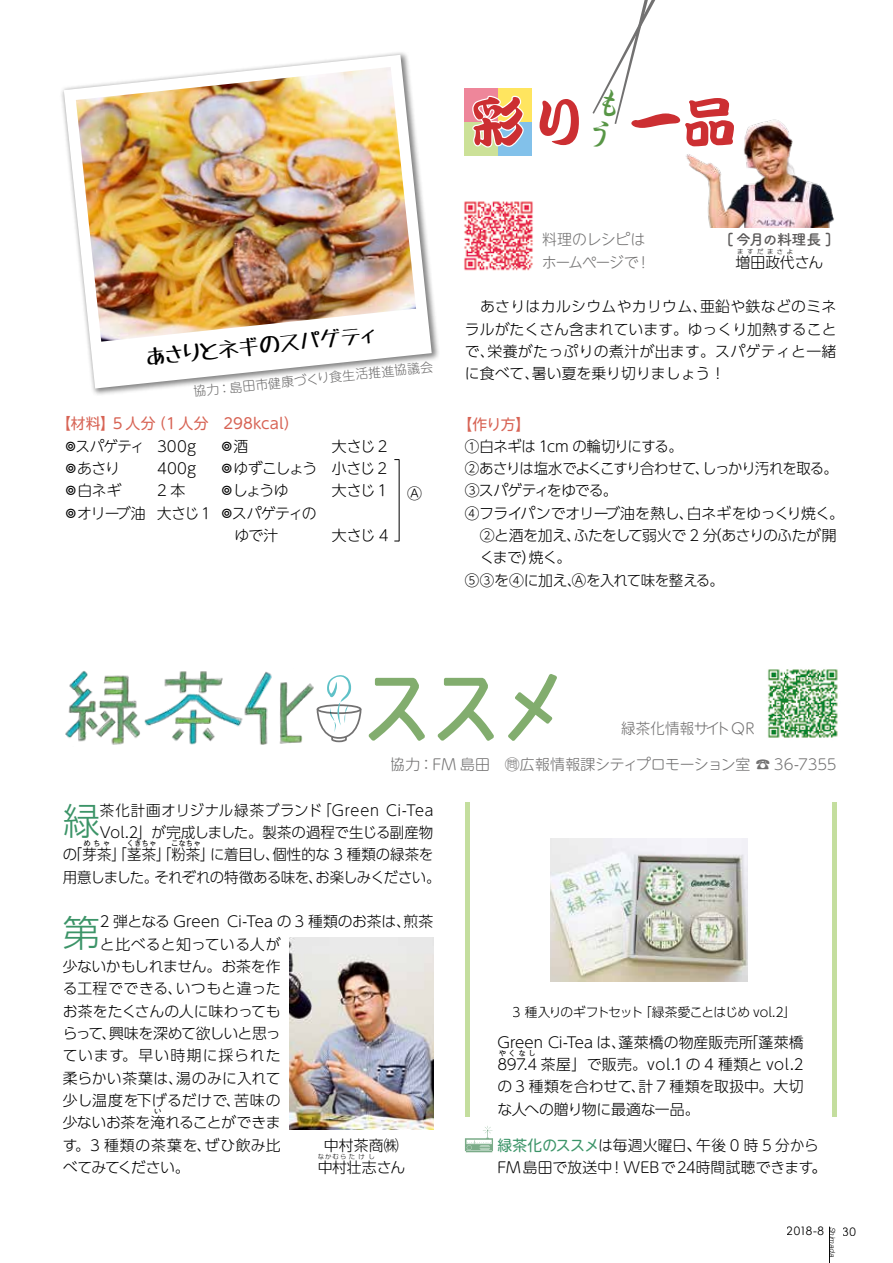
<style>
.page{position:relative;width:893px;height:1263px;background:#fff}
.page>*{position:absolute;margin:0;border:0;box-sizing:border-box;transform-origin:0 0}
.t1{font:54.3px "DF Kan Tei Ryu XB MP RKSJ H";color:#cc2f32}
.t2{font:300 37.2px "UD Shin Go Pro";color:#3c9468}
.t3{font:21.3px "Tanuki Permanent Marker";color:#000}
.t4{font:300 14.85px/22.4px "UD Shin Go Pro";letter-spacing:-.01em;color:#000}
.t5{font:300 14.85px/22.4px "UD Shin M Go Pro";letter-spacing:-.005em;color:#000}
.t6{font:300 14.85px/22.4px "UD Shin Go Pro";letter-spacing:.01em;color:#000}
.t7{font:300 14.85px "UD Shin Go Pro";letter-spacing:-.03em;color:#000}
.t8{font:300 14.85px "UD Shin M Go Pro";letter-spacing:-.005em;color:#727171}
.t9{font:300 14.85px "UD Shin Go Pro";letter-spacing:.015em;color:#000}
.t10{font:300 14.85px "UD Shin Go Pro";letter-spacing:-.07em;color:#000}
.t11{font:300 14.85px "UD Shin Go Pro";letter-spacing:-.045em;color:#000}
.t12{font:300 14.85px "UD Shin Go Pro";letter-spacing:-.035em;color:#000}
.t13{font:300 14.85px "UD Shin Go Pro";letter-spacing:.025em;color:#000}
.t14{font:14.85px "UD Shin M Go Pro";letter-spacing:.005em;color:#d76354}
.t15{font:300 14.85px/22.4px "UD Shin M Go Pro";letter-spacing:-.06em;color:#000}
.t16{font:300 14.85px/22.4px "UD Shin M Go Pro";letter-spacing:-.055em;color:#000}
.t17{font:300 14.85px "UD Shin Go Pro";letter-spacing:-.05em;color:#000}
.t18{font:300 14.85px/22.4px "UD Shin M Go Pro";letter-spacing:-.04em;color:#727171}
.t19{font:300 14.85px "UD Shin Go Pro";letter-spacing:.065em;color:#000}
.t20{font:300 14.85px "UD Shin Go Pro";letter-spacing:-.065em;color:#000}
.t21{font:300 14.85px "UD Shin M Go Pro";letter-spacing:.015em;color:#727171}
.t22{font:700 14.85px "Tsuku A Rd Gothic";letter-spacing:-.035em;color:#595757}
.t23{font:300 12.75px "UD Shin Go Pro";letter-spacing:-.055em;color:#000}
.t24{font:300 12.75px "UD Shin M Go Pro";color:#727171}
.t25{font:11.7px "Century Gothic";letter-spacing:-.015em;color:#000}
.t26{font:300 7.5px "UD Shin Go Pro";color:#000}
.t27{font:italic 300 7.5px "Helvetica";color:#000}
.t28{font:300 6.45px "UD Shin Go Pro";letter-spacing:.265em;color:#000}
.t29{font:300 6.45px "UD Shin Go Pro";letter-spacing:.53em;color:#000}
.s1{font-weight:400;color:#3c9468}
</style>
<div class="page">
<hr style="left:829px;top:1226px;width:1px;height:37px;background:#000">
<img style="left:686px;top:119px;width:148px;height:108px">
<img style="left:464px;top:201px;width:69px;height:70px">
<div style="left:465px;top:88px;width:33px;height:34px;background:#ee869a"></div>
<div style="left:498px;top:88px;width:34px;height:34px;background:#ffe55f"></div>
<div style="left:465px;top:122px;width:33px;height:34px;background:#cce198"></div>
<div style="left:498px;top:122px;width:34px;height:34px;background:#82c1ea"></div>
<svg style="left:472px;top:95px;width:52px;height:53px"></svg>
<svg style="left:465px;top:1126px;width:28px;height:26px"></svg>
<img style="left:289px;top:938px;width:144px;height:191px">
<img style="left:768px;top:669px;width:70px;height:69px">
<svg style="left:317px;top:675px;width:45px;height:68px"></svg>
<img style="left:65px;top:671px;width:252px;height:74px">
<svg style="left:368px;top:674px;width:189px;height:67px"></svg>
<div style="left:465px;top:802px;width:5px;height:314px;background:#c4de9e"></div>
<div style="left:832px;top:802px;width:5px;height:314px;background:#c4de9e"></div>
<div style="left:60px;top:50px;width:380px;height:347px;background:#000;opacity:.5"></div>
<svg style="left:64px;top:55px;width:368px;height:333px"></svg>
<img style="left:76px;top:67px;width:340px;height:275px">
<img style="left:551px;top:838px;width:197px;height:143px">
<hr style="left:399px;top:459px;width:1px;height:82px;background:#000">
<svg style="left:592px;top:0;width:64px;height:124px"></svg>
<h1 class="t1" style="left:471px;top:95px;width:267px">彩り 一品</h1>
<h3 class="t3" style="left:144px;top:347px;width:234px;rotate:-6deg">あさりとネギのスパゲティ</h3>
<p class="t24" style="left:193px;top:381px;width:242px;rotate:-6deg">協力：島田市健康づくり食生活推進協議会</p>
<p class="t14" style="left:56px;top:412px;width:244px">【材料】5 人分（1 人分　298kcal）</p>
<p class="t16" style="left:64px;top:434px;width:84px">◎スパゲティ◎あさり<br>◎白ネギ<br>◎オリーブ油</p>
<p class="t15" style="left:220px;top:434px;width:99px">◎酒<br>◎ゆずこしょう◎しょうゆ<br>◎スパゲティの　ゆで汁</p>
<p class="t5" style="left:332px;top:434px;width:57px;text-align:justify">大さじ 2小さじ 2大さじ1</p>
<p class="t5" style="left:157px;top:434px;width:55px">300g<br>400g<br>2本<br>大さじ1</p>
<p class="t5" style="left:332px;top:523px;width:58px">大さじ 4</p>
<p class="t5" style="left:407px;top:481px;width:16px">Ⓐ</p>
<p class="t18" style="left:542px;top:228px;width:110px">料理のレシピはホームページで！</p>
<p class="t22" style="left:727px;top:228px;width:107px">[ 今月の料理長 ]</p>
<p class="t4" style="left:735px;top:250px;width:89px">増田政代さん</p>
<p class="t29" style="left:737px;top:246px;width:28px">ますだ</p>
<p class="t29" style="left:767px;top:246px;width:27px">まさよ</p>
<p class="t4" style="left:465px;top:295px;width:373px;text-align:justify">　あさりはカルシウムやカリウム、亜鉛や鉄などのミネラルがたくさん含まれています。ゆっくり加熱することで、栄養がたっぷりの煮汁が出ます。スパゲティと一緒に食べて、暑い夏を乗り切りましょう！</p>
<p class="t14" style="left:457px;top:412px;width:74px">【作り方】</p>
<p class="t4" style="left:465px;top:434px;width:219px">①白ネギは 1cm の輪切りにする。</p>
<p class="t10" style="left:465px;top:456px;width:374px">②あさりは塩水でよくこすり合わせて、しっかり汚れを取る。</p>
<p class="t20" style="left:465px;top:479px;width:154px">③スパゲティをゆでる。</p>
<p class="t12" style="left:465px;top:501px;width:381px">④フライパンでオリーブ油を熱し、白ネギをゆっくり焼く。</p>
<p class="t7" style="left:480px;top:523px;width:358px">②と酒を加え、ふたをして弱火で 2 分（あさりのふたが開</p>
<p class="t4" style="left:480px;top:546px;width:93px">くまで）焼く。</p>
<p class="t4" style="left:465px;top:568px;width:261px">⑤③を④に加え、Ⓐを入れて味を整える。</p>
<p class="t21" style="left:621px;top:717px;width:135px">緑茶化情報サイトQR</p>
<p class="t8" style="left:391px;top:753px;width:447px">協力：FM 島田　問広報情報課シティプロモーション室 ☎ 36-7355</p>
<p class="t4" style="left:63px;top:798px;width:372px;text-align:right">茶化計画オリジナル緑茶ブランド「Green Ci-Tea<br>Vol.2」が完成しました。製茶の過程で生じる副産物<br>の「芽茶」「茎茶」「粉茶」に着目し、個性的な 3 種類の緑茶を</p>
<h2 class="t2" style="left:63px;top:791px;width:39px">緑</h2>
<p class="t26" style="left:84px;top:837px;width:28px">めちゃ</p>
<p class="t26" style="left:127px;top:837px;width:31px">くきちゃ</p>
<p class="t26" style="left:171px;top:837px;width:31px">こなちゃ</p>
<p class="t11" style="left:63px;top:865px;width:379px">用意しました。それぞれの特徴ある味を、お楽しみください。</p>
<h2 class="t2" style="left:63px;top:903px;width:39px">第</h2>
<p class="t4" style="left:100px;top:910px;width:335px">2 弾となる Green Ci-Tea の 3 種類のお茶は、煎茶</p>
<p class="t13" style="left:100px;top:932px;width:182px">と比べると知っている人が</p>
<p class="t7" style="left:63px;top:954px;width:219px">少ないかもしれません。お茶を作</p>
<p class="t9" style="left:63px;top:977px;width:219px">る工程でできる、いつもと違った</p>
<p class="t4" style="left:63px;top:999px;width:219px">お茶をたくさんの人に味わっても</p>
<p class="t17" style="left:63px;top:1021px;width:219px">らって、興味を深めて欲しいと思っ</p>
<p class="t19" style="left:63px;top:1044px;width:219px">ています。早い時期に採られた</p>
<p class="t9" style="left:63px;top:1066px;width:219px">柔らかい茶葉は、湯のみに入れて</p>
<p class="t13" style="left:63px;top:1088px;width:219px">少し温度を下げるだけで、苦味の</p>
<p class="t4" style="left:63px;top:1111px;width:219px">少ないお茶を淹れることができま</p>
<p class="t23" style="left:513px;top:1001px;width:284px">3 種入りのギフトセット「緑茶愛ことはじめ vol.2」</p>
<p class="t6" style="left:497px;top:1030px;width:308px">Green Ci-Tea は、蓬萊橋の物産販売所「蓬萊橋<br>897.4 茶屋」で販売。vol.1 の 4 種類と vol.2</p>
<p class="t26" style="left:499px;top:1047px;width:39px">やくなし</p>
<p class="t4" style="left:497px;top:1075px;width:308px">の 3 種類を合わせて、計 7 種類を取扱中。大切な人への贈り物に最適な一品。</p>
<p class="t26" style="left:154px;top:1105px;width:9px">い</p>
<p class="t4" style="left:63px;top:1133px;width:219px">す。3 種類の茶葉を、ぜひ飲み比べてみてください。</p>
<p class="t5" style="left:497px;top:1133px;width:330px"><span class="s1">緑茶化のススメ</span>は毎週火曜日、午後 0 時 5 分から<br>FM島田で放送中！WEBで24時間試聴できます。</p>
<p class="t4" style="left:317px;top:1133px;width:90px;text-align:center">中村茶商㈱中村壮志さん</p>
<p class="t28" style="left:318px;top:1151px;width:59px">なかむらたけし</p>
<p class="t25" style="left:787px;top:1224px;width:39px">2018-8</p>
<p class="t25" style="left:843px;top:1224px;width:14px">30</p>
<p class="t27" style="left:839px;top:1227px;width:32px;rotate:90deg">Shimada</p>
</div>
